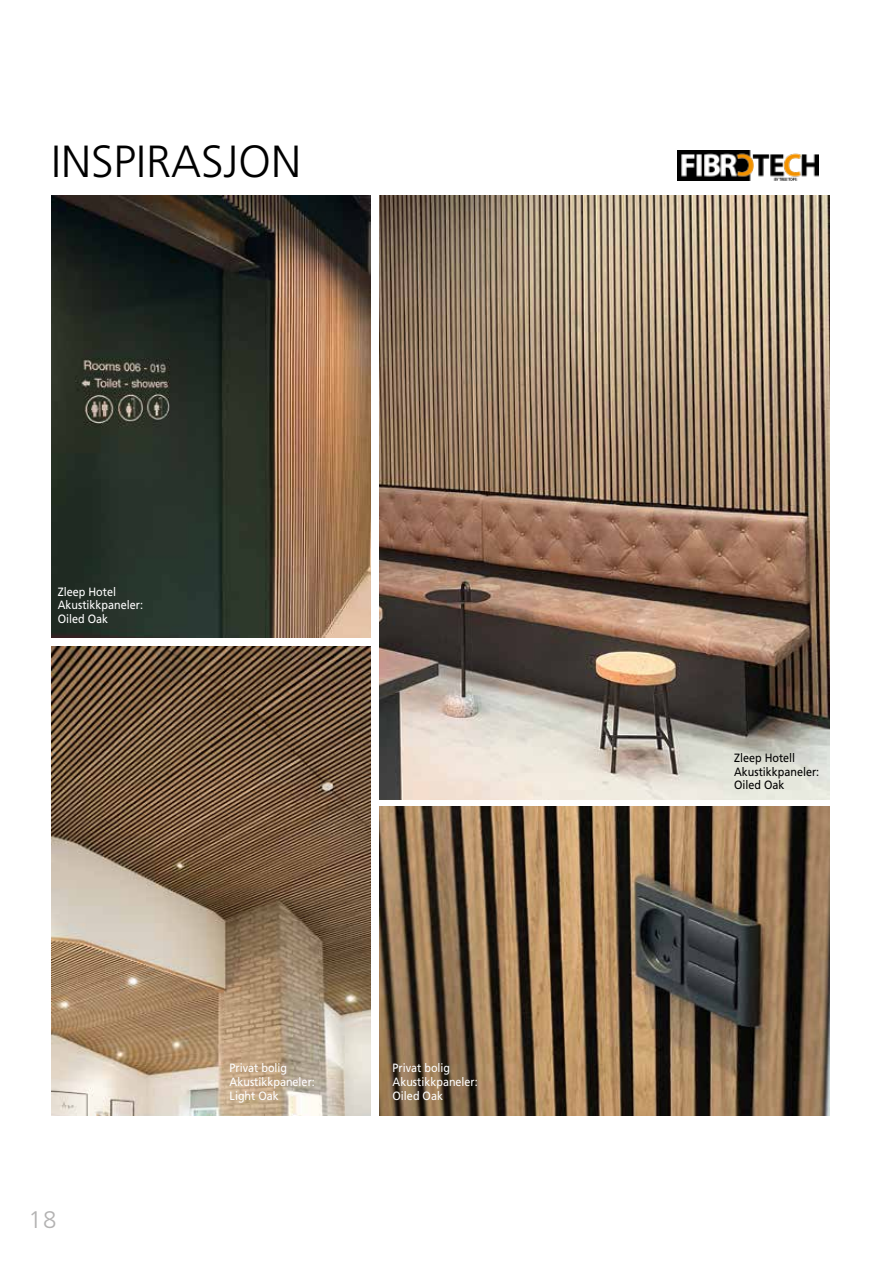
<style>
.page{position:relative;width:893px;height:1263px;background:#fff}
.page>*{position:absolute;margin:0;border:0;box-sizing:border-box;transform-origin:0 0}
.t1{font:300 45px "Frutiger";color:#000}
.t2{font:300 24px "Frutiger";color:#b3b2b2}
.t3{font:12px/13.5px "Frutiger";color:#fff;scale:.9 1}
.t4{font:12px/13.5px "Frutiger";color:#000;scale:.9 1}
</style>
<div class="page">
<img style="left:51px;top:646px;width:319px;height:469px">
<img style="left:677px;top:150px;width:141px;height:30px">
<img style="left:380px;top:196px;width:449px;height:604px">
<img style="left:51px;top:196px;width:319px;height:442px">
<img style="left:380px;top:806px;width:449px;height:309px">
<h1 class="t1" style="left:51px;top:136px;width:252px">INSPIRASJON</h1>
<p class="t3" style="left:58px;top:585px;width:96px">Zleep Hotel<br>Akustikkpaneler:<br>Oiled Oak</p>
<h2 class="t2" style="left:29px;top:1206px;width:29px">18</h2>
<p class="t3" style="left:230px;top:1061px;width:96px">Privat bolig<br>Akustikkpaneler:<br>Light Oak</p>
<p class="t3" style="left:393px;top:1061px;width:96px">Privat bolig<br>Akustikkpaneler:<br>Oiled Oak</p>
<p class="t4" style="left:734px;top:751px;width:96px">Zleep Hotell<br>Akustikkpaneler:<br>Oiled Oak</p>
</div>
